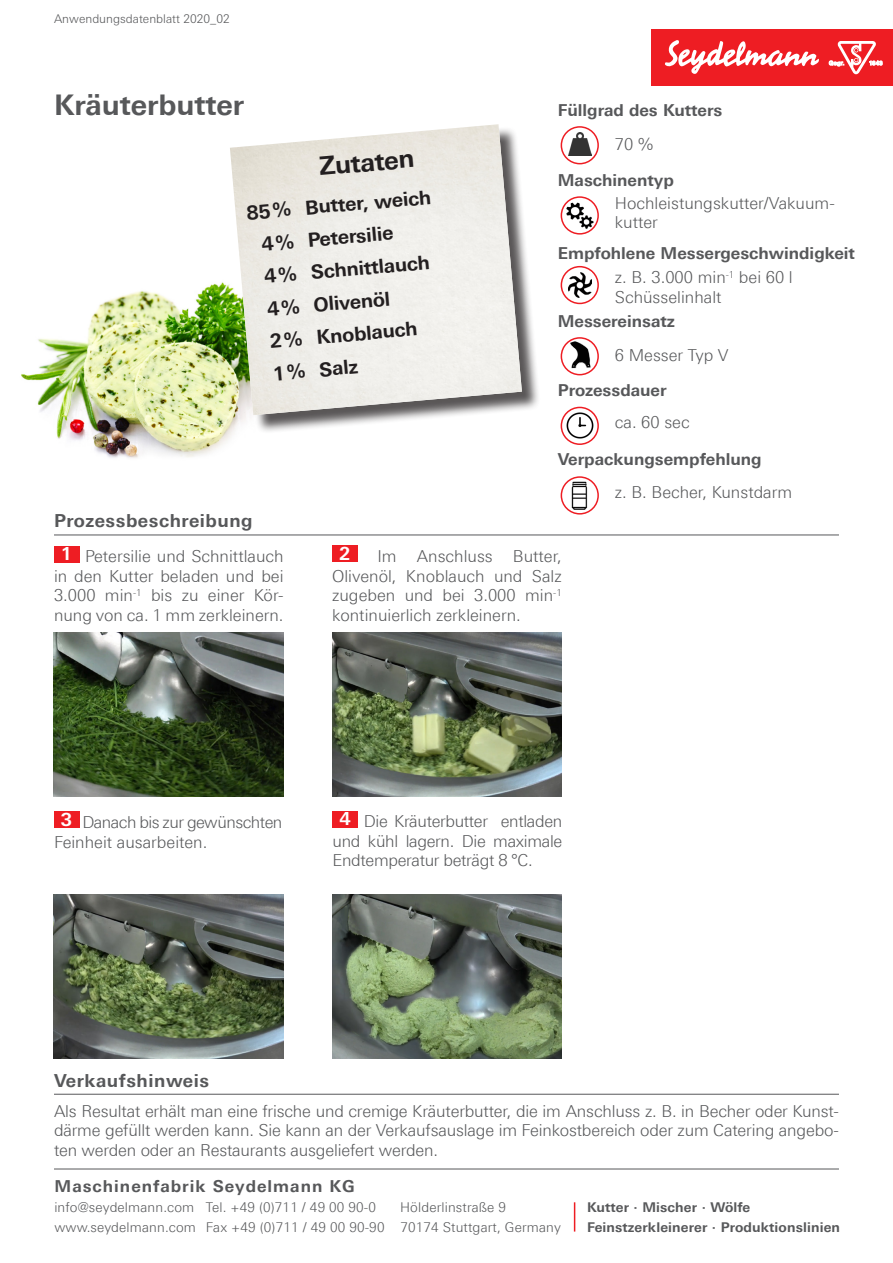
<style>
.page{position:relative;width:893px;height:1263px;background:#fff}
.page>*{position:absolute;margin:0;border:0;box-sizing:border-box;transform-origin:0 0}
.t1{font:700 28.5px "Linotype Univers 630";color:#57585a}
.t2{font:700 25.5px "Linotype Univers 630";color:#231f20}
.t3{font:700 19.5px/32.5px "Linotype Univers 630";color:#231f20;text-align:justify}
.t4{font:700 18px "Linotype Univers 630";letter-spacing:.03em;color:#57585a}
.t5{font:700 18px "Linotype Univers Basic";color:#fff}
.t6{font:300 16.5px/19.5px "Linotype Univers 330";color:#57585a;text-align:justify}
.t7{font:700 16.5px "Linotype Univers 630";color:#57585a}
.t8{font:300 16.5px/19.5px "Linotype Univers 330";letter-spacing:-.03em;color:#57585a}
.t9{font:700 16.5px "Linotype Univers 630";letter-spacing:.06em;color:#57585a}
.t10{font:300 13.5px/19.5px "Linotype Univers 330";letter-spacing:.01em;color:#57585a}
.t11{font:700 13.5px/19.5px "Linotype Univers 630";letter-spacing:.01em;color:#57585a}
.t12{font:300 12px "Linotype Univers Basic";color:#57585a}
.s1{font-family:"Linotype Univers Basic";font-weight:700;font-size:18px;color:#fff}
</style>
<div class="page">
<hr style="left:54px;top:1168px;width:785px;height:1px;background:#57585a">
<hr style="left:54px;top:535px;width:785px;height:1px;background:#57585a">
<hr style="left:54px;top:1094px;width:785px;height:1px;background:#57585a">
<img style="left:21px;top:282px;width:211px;height:176px">
<img style="left:54px;top:632px;width:229px;height:164px">
<img style="left:332px;top:632px;width:230px;height:164px">
<img style="left:54px;top:895px;width:229px;height:163px">
<img style="left:332px;top:895px;width:230px;height:163px">
<div style="left:232px;top:127px;width:308px;height:307px;background:#231f20;opacity:.75"></div>
<img style="left:230px;top:124px;width:292px;height:291px">
<svg style="left:561px;top:477px;width:37px;height:37px"></svg>
<div style="left:561px;top:476px;width:38px;height:39px;border:2px solid #ee1d23;border-radius:50%"></div>
<img style="left:568px;top:478px;width:24px;height:33px">
<div style="left:561px;top:407px;width:37px;height:37px;background:#f03f44;border-radius:50%"></div>
<div style="left:561px;top:407px;width:38px;height:38px;border:2px solid #ee1d23;border-radius:50%"></div>
<img style="left:564px;top:409px;width:32px;height:33px">
<svg style="left:561px;top:338px;width:37px;height:37px"></svg>
<div style="left:561px;top:337px;width:38px;height:38px;border:2px solid #ee1d23;border-radius:50%"></div>
<img style="left:567px;top:338px;width:26px;height:34px">
<svg style="left:561px;top:267px;width:37px;height:36px"></svg>
<div style="left:561px;top:266px;width:38px;height:38px;border:2px solid #ee1d23;border-radius:50%"></div>
<img style="left:568px;top:272px;width:23px;height:26px">
<svg style="left:561px;top:197px;width:37px;height:37px"></svg>
<div style="left:561px;top:196px;width:38px;height:39px;border:2px solid #ee1d23;border-radius:50%"></div>
<img style="left:564px;top:201px;width:31px;height:29px">
<svg style="left:561px;top:127px;width:37px;height:37px"></svg>
<div style="left:561px;top:126px;width:38px;height:38px;border:2px solid #ee1d23;border-radius:50%"></div>
<img style="left:569px;top:133px;width:22px;height:22px">
<div style="left:54px;top:811px;width:25px;height:17px;background:#ee1d23"></div>
<div style="left:332px;top:545px;width:25px;height:17px;background:#ee1d23"></div>
<div style="left:54px;top:546px;width:25px;height:16px;background:#ee1d23"></div>
<div style="left:333px;top:811px;width:25px;height:16px;background:#ee1d23"></div>
<svg style="left:574px;top:1202px;width:1px;height:29px"></svg>
<div style="left:651px;top:29px;width:242px;height:56px;background:#ee1d23"></div>
<svg style="left:665px;top:40px;width:154px;height:34px"></svg>
<svg style="left:829px;top:41px;width:53px;height:33px"></svg>
<p class="t12" style="left:54px;top:11px;width:177px">Anwendungsdatenblatt 2020_02</p>
<h1 class="t1" style="left:54px;top:88px;width:192px">Kräuterbutter</h1>
<h2 class="t2" style="left:318px;top:151px;width:97px;rotate:-5deg">Zutaten</h2>
<p class="t3" style="left:257px;top:195px;width:34px;text-indent:-12px;rotate:-5deg">85% 4% 4% 4% 2% 1%</p>
<p class="t3" style="left:304px;top:191px;width:128px;text-align:left;rotate:-5deg">Butter, weich<br>Petersilie<br>Schnittlauch<br>Olivenöl<br>Knoblauch<br>Salz</p>
<p class="t4" style="left:54px;top:510px;width:200px">Prozessbeschreibung</p>
<p class="t7" style="left:558px;top:100px;width:166px">Füllgrad des Kutters</p>
<p class="t6" style="left:615px;top:134px;width:40px">70 %</p>
<p class="t7" style="left:558px;top:170px;width:118px">Maschinentyp</p>
<p class="t6" style="left:615px;top:193px;width:221px">Hochleistungskutter/Vakuum&shy;kutter</p>
<p class="t7" style="left:558px;top:243px;width:299px">Empfohlene Messergeschwindigkeit</p>
<p class="t6" style="left:615px;top:267px;width:179px">z. B. 3.000 min<sup>-1</sup> bei 60 l<br>Schüsselinhalt</p>
<p class="t7" style="left:558px;top:312px;width:119px">Messereinsatz</p>
<p class="t6" style="left:615px;top:345px;width:115px">6 Messer Typ V</p>
<p class="t7" style="left:558px;top:380px;width:110px">Prozessdauer</p>
<p class="t6" style="left:615px;top:412px;width:76px">ca. 60 sec</p>
<p class="t7" style="left:558px;top:450px;width:205px">Verpackungsempfehlung</p>
<p class="t6" style="left:615px;top:483px;width:179px">z. B. Becher, Kunstdarm</p>
<p class="t6" style="left:54px;top:547px;width:231px;text-align:center"><span class="s1">1</span> Petersilie und Schnittlauch in den Kutter beladen und bei<br>3.000 min<sup>-1</sup> bis zu einer Kör&shy;nung von ca. 1 mm zerkleinern.</p>
<p class="t5" style="left:339px;top:543px;width:13px">2</p>
<p class="t6" style="left:332px;top:546px;width:231px;text-indent:45px">Im Anschluss Butter, Olivenöl, Knoblauch und Salz zugeben und bei 3.000 min<sup>-1 </sup>kontinuierlich zerkleinern.</p>
<p class="t8" style="left:54px;top:812px;width:230px;text-indent:7px"><span class="s1">3</span> Danach bis zur gewünschten<br>Feinheit ausarbeiten.</p>
<p class="t6" style="left:333px;top:812px;width:231px;text-indent:7px"><span class="s1">4</span> Die Kräuterbutter entladen und kühl lagern. Die maximale Endtemperatur beträgt 8 °C.</p>
<p class="t4" style="left:54px;top:1070px;width:157px">Verkaufshinweis</p>
<p class="t6" style="left:54px;top:1101px;width:786px">Als Resultat erhält man eine frische und cremige Kräuterbutter, die im Anschluss z. B. in Becher oder Kunst&shy;därme gefüllt werden kann. Sie kann an der Verkaufsauslage im Feinkostbereich oder zum Catering angebo&shy;ten werden oder an Restaurants ausgeliefert werden.</p>
<p class="t9" style="left:55px;top:1176px;width:302px">Maschinenfabrik Seydelmann KG</p>
<p class="t10" style="left:54px;top:1197px;width:323px">info@seydelmann.com Tel. +49 (0)711 / 49 00 90-0</p>
<p class="t10" style="left:54px;top:1197px;width:508px;text-indent:346px">Hölderlinstraße 9 www.seydelmann.com Fax +49 (0)711 / 49 00 90-90 70174 Stuttgart, Germany</p>
<p class="t11" style="left:587px;top:1197px;width:255px">Kutter · Mischer · Wölfe<br>Feinstzerkleinerer · Produktionslinien</p>
</div>
